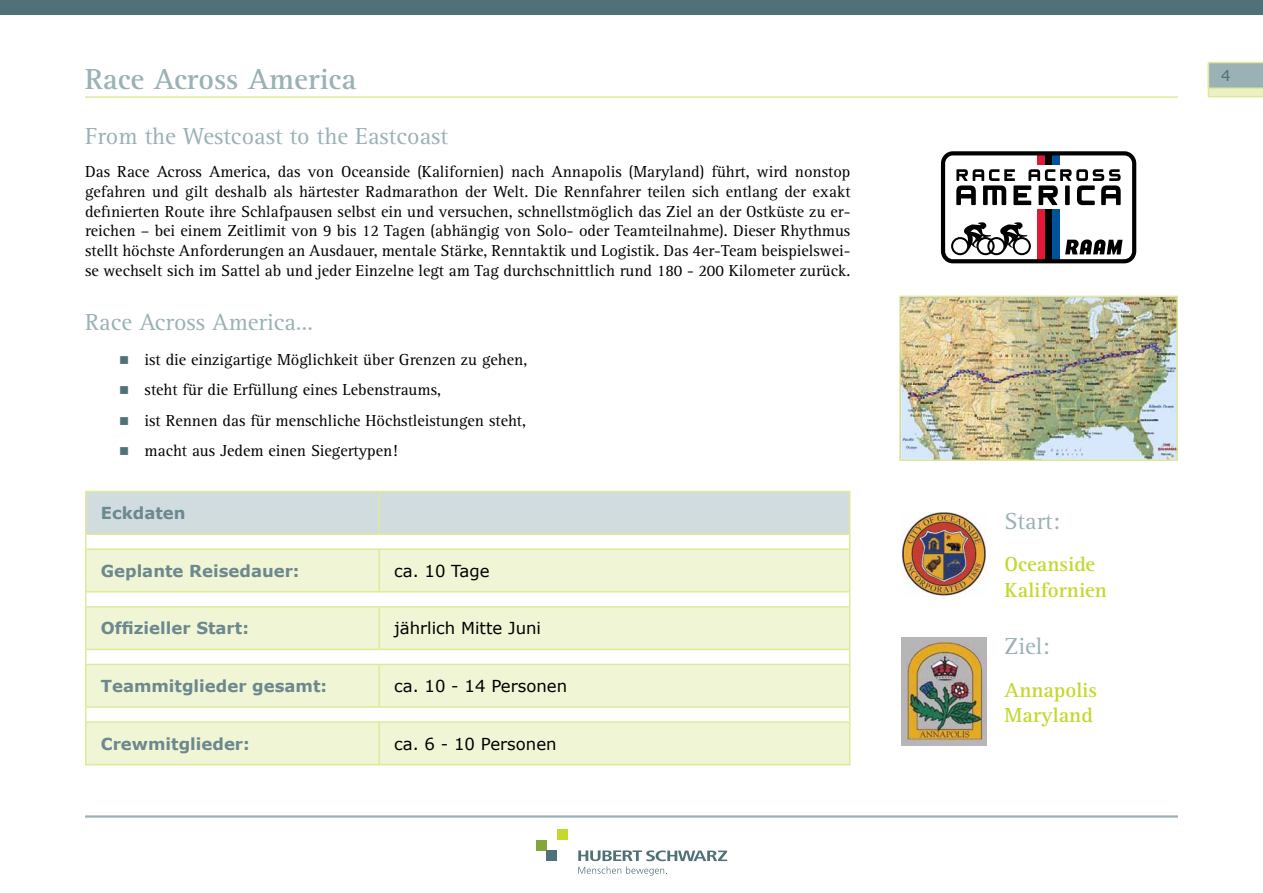
<style>
.page{position:relative;width:1263px;height:893px;background:#fff}
.page>*{position:absolute;margin:0;border:0;box-sizing:border-box;transform-origin:0 0}
.t1{font:700 30px "Rotis Serif";color:#9ab1b5}
.t2{font:24px "Rotis Serif";color:#9ab1b5}
.t3{font:700 21px/25.2px "Rotis Serif";color:#c4d82e}
.t4{font:16.5px/19.8px "Rotis Serif";color:#000;text-align:justify}
.t5{font:700 16.5px "Verdana";color:#6c898f}
.t6{font:16.5px "Verdana";color:#000}
.t7{font:15px "Verdana";color:#507177}
</style>
<div class="page">
<svg style="left:1208px;top:62px;width:55px;height:35px"></svg>
<div style="left:0;top:0;width:1263px;height:15px;background:#507177"></div>
<hr style="left:85px;top:96px;width:1093px;height:2px;background:#e0e99a">
<hr style="left:85px;top:815px;width:1093px;height:3px;background:#9ab1b5">
<div style="left:536px;top:840px;width:10px;height:10px;background:#82a53c"></div>
<div style="left:546px;top:850px;width:11px;height:11px;background:#507177"></div>
<div style="left:557px;top:829px;width:10px;height:11px;background:#c4d82e"></div>
<svg style="left:578px;top:850px;width:149px;height:26px"></svg>
<img style="left:902px;top:299px;width:273px;height:159px">
<div style="left:899px;top:296px;width:279px;height:165px;border:2px solid #e0e99a"></div>
<img style="left:902px;top:512px;width:85px;height:84px">
<img style="left:901px;top:637px;width:85px;height:109px">
<svg style="left:87px;top:550px;width:762px;height:214px;fill:#f0f5d5"></svg>
<hr style="left:85px;top:491px;width:294px;height:1px;background:#e0e99a">
<hr style="left:379px;top:491px;width:471px;height:1px;background:#e0e99a">
<svg style="left:85px;top:492px;width:765px;height:56px"></svg>
<hr style="left:85px;top:548px;width:294px;height:2px;background:#e0e99a">
<hr style="left:85px;top:550px;width:2px;height:41px;background:#e0e99a">
<hr style="left:379px;top:548px;width:471px;height:2px;background:#e0e99a">
<hr style="left:378px;top:550px;width:2px;height:41px;background:#e0e99a">
<hr style="left:849px;top:550px;width:1px;height:41px;background:#e0e99a">
<hr style="left:85px;top:591px;width:294px;height:2px;background:#e0e99a">
<svg style="left:85px;top:593px;width:2px;height:13px"></svg>
<hr style="left:379px;top:591px;width:471px;height:2px;background:#e0e99a">
<svg style="left:849px;top:593px;width:1px;height:13px"></svg>
<hr style="left:85px;top:606px;width:294px;height:2px;background:#e0e99a">
<hr style="left:85px;top:608px;width:2px;height:41px;background:#e0e99a">
<hr style="left:379px;top:606px;width:471px;height:2px;background:#e0e99a">
<hr style="left:378px;top:608px;width:2px;height:41px;background:#e0e99a">
<hr style="left:849px;top:608px;width:1px;height:41px;background:#e0e99a">
<hr style="left:85px;top:649px;width:294px;height:1px;background:#e0e99a">
<svg style="left:85px;top:650px;width:2px;height:14px"></svg>
<hr style="left:379px;top:649px;width:471px;height:1px;background:#e0e99a">
<svg style="left:849px;top:650px;width:1px;height:14px"></svg>
<hr style="left:85px;top:664px;width:294px;height:1px;background:#e0e99a">
<hr style="left:85px;top:665px;width:2px;height:41px;background:#e0e99a">
<hr style="left:379px;top:664px;width:471px;height:1px;background:#e0e99a">
<hr style="left:378px;top:665px;width:2px;height:41px;background:#e0e99a">
<hr style="left:849px;top:665px;width:1px;height:41px;background:#e0e99a">
<hr style="left:85px;top:706px;width:294px;height:2px;background:#e0e99a">
<svg style="left:85px;top:708px;width:2px;height:13px"></svg>
<hr style="left:379px;top:706px;width:471px;height:2px;background:#e0e99a">
<svg style="left:849px;top:708px;width:1px;height:13px"></svg>
<hr style="left:85px;top:721px;width:294px;height:2px;background:#e0e99a">
<hr style="left:85px;top:723px;width:2px;height:41px;background:#e0e99a">
<hr style="left:379px;top:721px;width:471px;height:2px;background:#e0e99a">
<hr style="left:378px;top:723px;width:2px;height:41px;background:#e0e99a">
<hr style="left:849px;top:723px;width:1px;height:41px;background:#e0e99a">
<hr style="left:85px;top:764px;width:294px;height:1px;background:#e0e99a">
<hr style="left:379px;top:764px;width:471px;height:1px;background:#e0e99a">
<svg style="left:941px;top:151px;width:195px;height:112px"></svg>
<h1 class="t1" style="left:85px;top:61px;width:273px">Race Across America</h1>
<p class="t7" style="left:1221px;top:65px;width:11px">4</p>
<h2 class="t2" style="left:85px;top:123px;width:365px">From the Westcoast to the Eastcoast</h2>
<p class="t4" style="left:85px;top:162px;width:767px">Das Race Across America, das von Oceanside (Kalifornien) nach Annapolis (Maryland) führt, wird nonstop gefahren und gilt deshalb als härtester Radmarathon der Welt. Die Rennfahrer teilen sich entlang der exakt definierten Route ihre Schlafpausen selbst ein und versuchen, schnellstmöglich das Ziel an der Ostküste zu er&shy;reichen – bei einem Zeitlimit von 9 bis 12 Tagen (abhängig von Solo- oder Teamteilnahme). Dieser Rhythmus stellt höchste Anforderungen an Ausdauer, mentale Stärke, Renntaktik und Logistik. Das 4er-Team beispielswei&shy;se wechselt sich im Sattel ab und jeder Einzelne legt am Tag durchschnittlich rund 180 - 200 Kilometer zurück.</p>
<h2 class="t2" style="left:85px;top:309px;width:230px">Race Across America…</h2>
<p class="t4" style="left:145px;top:345px;width:384px;line-height:30.5px;text-align:left">ist die einzigartige Möglichkeit über Grenzen zu gehen, steht für die Erfüllung eines Lebenstraums,<br>ist Rennen das für menschliche Höchstleistungen steht, macht aus Jedem einen Siegertypen!</p>
<p class="t5" style="left:101px;top:501px;width:86px">Eckdaten</p>
<p class="t5" style="left:101px;top:559px;width:200px">Geplante Reisedauer:</p>
<p class="t6" style="left:394px;top:559px;width:97px">ca. 10 Tage</p>
<p class="t5" style="left:101px;top:617px;width:150px">Offizieller Start:</p>
<p class="t6" style="left:394px;top:617px;width:148px">jährlich Mitte Juni</p>
<p class="t5" style="left:101px;top:674px;width:228px">Teammitglieder gesamt:</p>
<p class="t6" style="left:394px;top:675px;width:174px">ca. 10 - 14 Personen</p>
<p class="t5" style="left:101px;top:732px;width:150px">Crewmitglieder:</p>
<p class="t6" style="left:394px;top:732px;width:164px">ca. 6 - 10 Personen</p>
<h2 class="t2" style="left:1005px;top:508px;width:57px">Start:</h2>
<p class="t3" style="left:1005px;top:552px;width:104px">Oceanside<br>Kalifornien</p>
<h2 class="t2" style="left:1005px;top:633px;width:46px">Ziel:</h2>
<p class="t3" style="left:1005px;top:677px;width:94px">Annapolis<br>Maryland</p>
</div>
